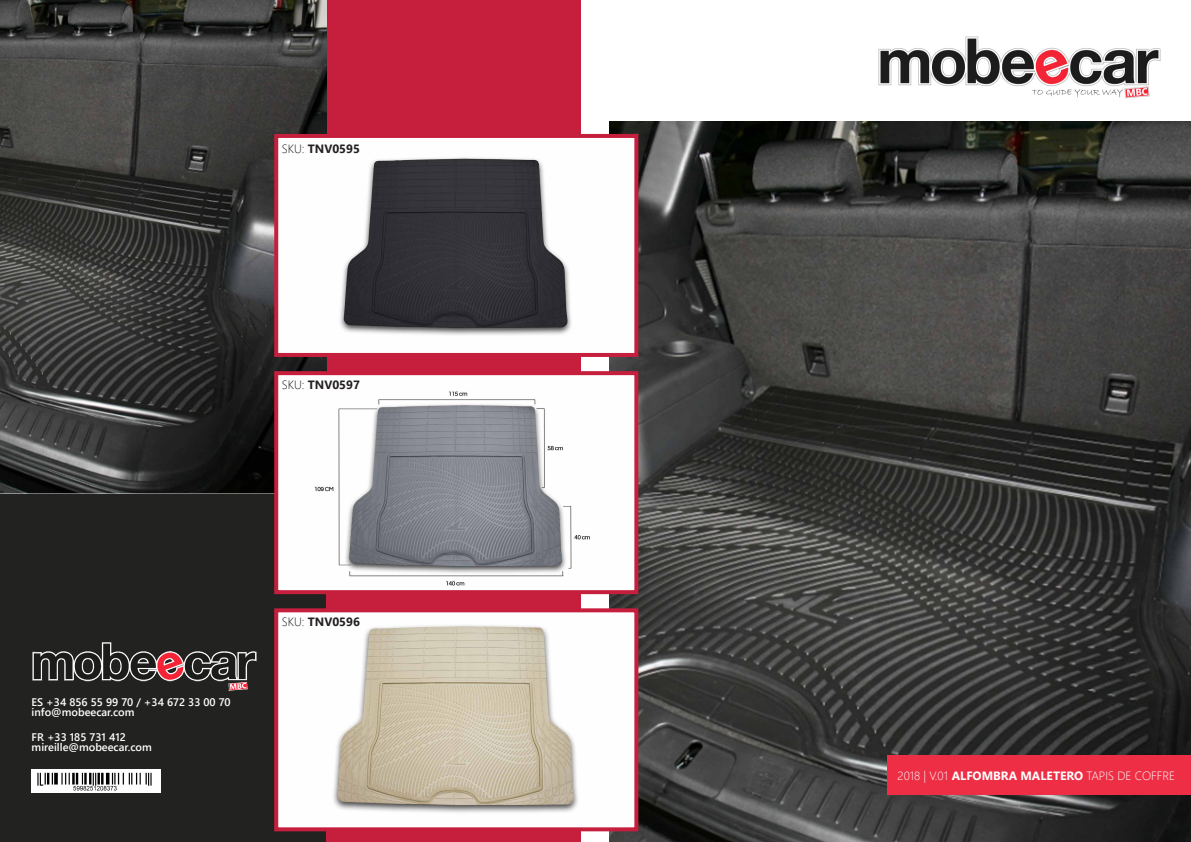
<style>
.page{position:relative;width:1191px;height:842px;background:#fff}
.page>*{position:absolute;margin:0;border:0;box-sizing:border-box;transform-origin:0 0}
.t1{font:300 12px "Segoe UI";color:#fff}
.t2{font:700 12px "Segoe UI";color:#231f20}
.t3{font:600 11px "Segoe UI";color:#fff}
.s1{font-weight:300}
.s2{font-weight:700}
</style>
<div class="page">
<img style="left:609px;top:121px;width:582px;height:721px">
<img style="left:878px;top:36px;width:283px;height:63px">
<div style="left:310px;top:0;width:271px;height:842px;background:#c61e3d"></div>
<div style="left:0;top:0;width:325px;height:842px;background:#222320"></div>
<img style="left:0;top:0;width:327px;height:493px">
<img style="left:279px;top:613px;width:354px;height:213px">
<div style="left:274px;top:608px;width:364px;height:223px;border:4px solid #c61e3d"></div>
<img style="left:32px;top:642px;width:225px;height:49px">
<img style="left:279px;top:376px;width:354px;height:213px">
<div style="left:274px;top:371px;width:364px;height:223px;border:4px solid #c61e3d"></div>
<div style="left:887px;top:755px;width:304px;height:40px;background:#ee2e45"></div>
<img style="left:32px;top:770px;width:128px;height:22px">
<img style="left:279px;top:139px;width:354px;height:213px">
<div style="left:274px;top:134px;width:364px;height:223px;border:4px solid #c61e3d"></div>
<p class="t2" style="left:282px;top:137px;width:80px"><span class="s1">SKU:</span> TNV0595</p>
<p class="t2" style="left:282px;top:374px;width:80px"><span class="s1">SKU:</span> TNV0597</p>
<p class="t3" style="left:32px;top:692px;width:201px">ES +34 856 55 99 70 / +34 672 33 00 70</p>
<p class="t3" style="left:32px;top:702px;width:105px">info@mobeecar.com</p>
<p class="t3" style="left:32px;top:726px;width:96px">FR +33 185 731 412</p>
<p class="t3" style="left:32px;top:736px;width:122px">mireille@mobeecar.com</p>
<p class="t2" style="left:282px;top:610px;width:80px"><span class="s1">SKU:</span> TNV0596</p>
<p class="t1" style="left:897px;top:764px;width:279px">2018 | V.01 <span class="s2">ALFOMBRA MALETERO</span> TAPIS DE COFFRE</p>
</div>
